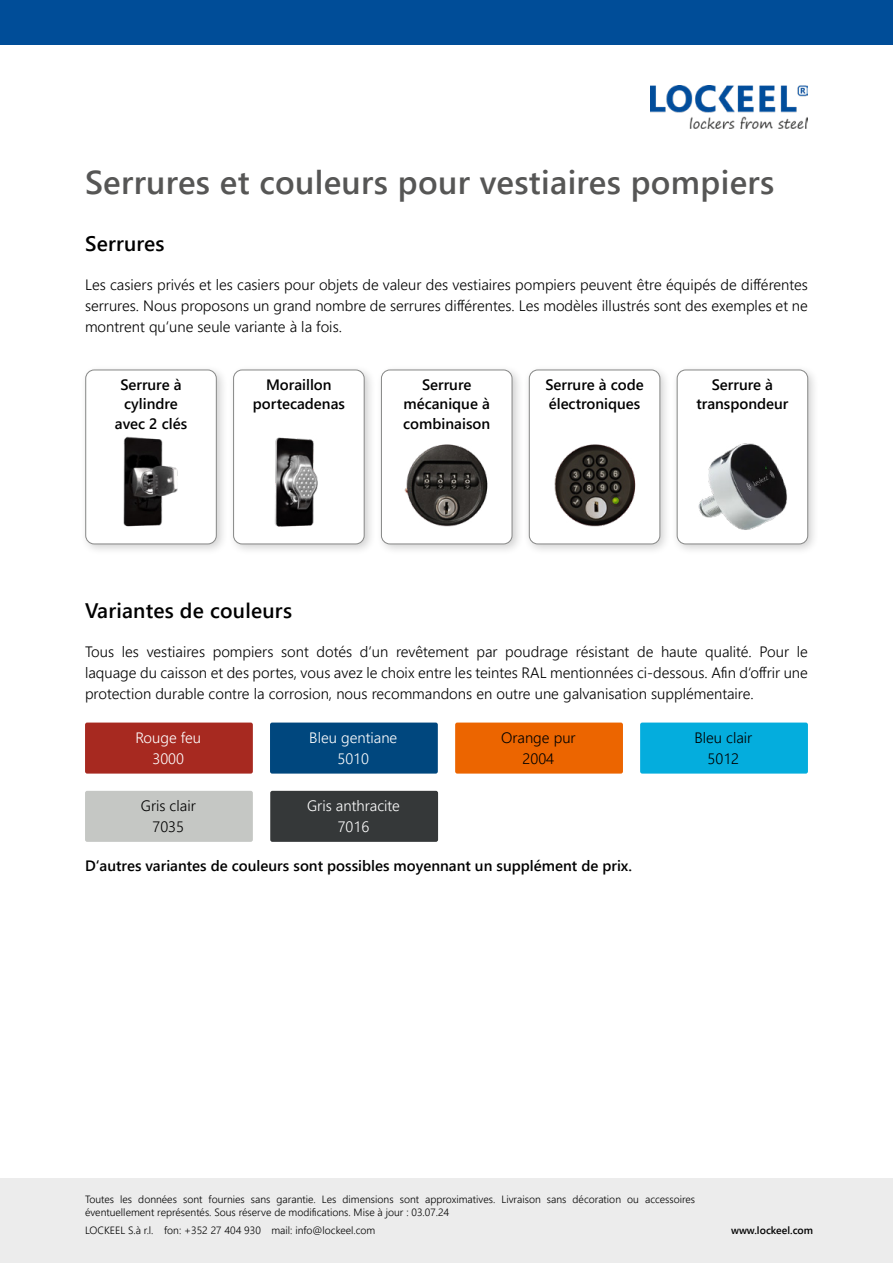
<style>
.page{position:relative;width:893px;height:1263px;background:#fff}
.page>*{position:absolute;margin:0;border:0;box-sizing:border-box;transform-origin:0 0}
.t1{font:600 33px "Segoe UI";letter-spacing:.01em;color:#565655}
.t2{font:600 21px "Segoe UI";letter-spacing:.01em;color:#000}
.t3{font:300 15px/21px "Segoe UI";color:#000;text-align:center}
.t4{font:600 15px/19.5px "Segoe UI";color:#000;text-align:center}
.t5{font:300 15px/21px "Segoe UI";color:#fff;text-align:center}
.t6{font:300 10.5px/13.5px "Segoe UI";color:#000}
.t7{font:600 10.5px "Segoe UI";color:#000}
</style>
<div class="page">
<div style="left:79px;top:364px;width:150px;height:192px;background:#000;opacity:.2"></div>
<div style="left:86px;top:370px;width:130px;height:174px;background:#fff;border-radius:9px"></div>
<div style="left:86px;top:370px;width:130px;height:174px;border:1px solid #868786;border-radius:9px"></div>
<div style="left:227px;top:364px;width:149px;height:192px;background:#000;opacity:.2"></div>
<div style="left:234px;top:370px;width:130px;height:174px;background:#fff;border-radius:9px"></div>
<div style="left:233px;top:370px;width:131px;height:174px;border:1px solid #868786;border-radius:9px"></div>
<div style="left:671px;top:364px;width:149px;height:192px;background:#000;opacity:.2"></div>
<div style="left:677px;top:370px;width:131px;height:174px;background:#fff;border-radius:9px"></div>
<div style="left:677px;top:370px;width:131px;height:174px;border:1px solid #868786;border-radius:9px"></div>
<div style="left:523px;top:364px;width:149px;height:192px;background:#000;opacity:.2"></div>
<div style="left:529px;top:370px;width:131px;height:174px;background:#fff;border-radius:9px"></div>
<div style="left:529px;top:370px;width:131px;height:174px;border:1px solid #868786;border-radius:9px"></div>
<div style="left:375px;top:364px;width:149px;height:192px;background:#000;opacity:.2"></div>
<div style="left:381px;top:370px;width:131px;height:174px;background:#fff;border-radius:9px"></div>
<div style="left:381px;top:370px;width:131px;height:174px;border:1px solid #868786;border-radius:9px"></div>
<img style="left:404px;top:444px;width:84px;height:83px">
<img style="left:274px;top:437px;width:44px;height:90px">
<img style="left:123px;top:436px;width:55px;height:91px">
<img style="left:554px;top:444px;width:82px;height:83px">
<img style="left:698px;top:443px;width:89px;height:87px">
<div style="left:270px;top:722px;width:168px;height:52px;background:#00477e;border-radius:2px"></div>
<div style="left:85px;top:722px;width:168px;height:52px;background:#a72920;border-radius:2px"></div>
<div style="left:85px;top:791px;width:168px;height:51px;background:#c5c7c4;border-radius:2px"></div>
<div style="left:640px;top:722px;width:168px;height:52px;background:#04addd;border-radius:2px"></div>
<div style="left:455px;top:722px;width:168px;height:52px;background:#ec6500;border-radius:2px"></div>
<div style="left:270px;top:791px;width:168px;height:51px;background:#353839;border-radius:2px"></div>
<div style="left:0;top:1178px;width:893px;height:85px;background:#ececec"></div>
<img style="left:650px;top:85px;width:158px;height:44px">
<div style="left:0;top:0;width:893px;height:45px;background:#004d98"></div>
<h1 class="t1" style="left:85px;top:151px;width:691px">Serrures et couleurs pour vestiaires pompiers</h1>
<h2 class="t2" style="left:85px;top:224px;width:81px">Serrures</h2>
<p class="t3" style="left:85px;top:273px;width:724px;text-align:justify">Les casiers privés et les casiers pour objets de valeur des vestiaires pompiers peuvent être équipés de différentes serrures. Nous proposons un grand nombre de serrures différentes. Les modèles illustrés sont des exemples et ne montrent qu‘une seule variante à la fois.</p>
<p class="t4" style="left:545px;top:373px;width:100px;text-align:left">Serrure à code électroniques</p>
<p class="t4" style="left:115px;top:373px;width:74px">Serrure à cylindre avec 2 clés</p>
<p class="t4" style="left:253px;top:373px;width:94px">Moraillon portecadenas</p>
<p class="t4" style="left:696px;top:373px;width:94px">Serrure à transpondeur</p>
<p class="t4" style="left:403px;top:373px;width:88px">Serrure mécanique à combinaison</p>
<h2 class="t2" style="left:85px;top:590px;width:209px">Variantes de couleurs</h2>
<p class="t3" style="left:85px;top:640px;width:724px;text-align:justify">Tous les vestiaires pompiers sont dotés d‘un revêtement par poudrage résistant de haute qualité. Pour le laquage du caisson et des portes, vous avez le choix entre les teintes RAL mentionnées ci-dessous. Afin d‘offrir une protection durable contre la corrosion, nous recommandons en outre une galvanisation supplémentaire.</p>
<p class="t5" style="left:309px;top:726px;width:90px">Bleu gentiane<br>5010</p>
<p class="t5" style="left:135px;top:726px;width:67px">Rouge feu<br>3000</p>
<p class="t3" style="left:141px;top:794px;width:56px">Gris clair<br>7035</p>
<p class="t3" style="left:694px;top:726px;width:59px">Bleu clair<br>5012</p>
<p class="t3" style="left:501px;top:726px;width:76px">Orange pur<br>2004</p>
<p class="t5" style="left:307px;top:794px;width:94px">Gris anthracite<br>7016</p>
<p class="t4" style="left:85px;top:855px;width:549px">D‘autres variantes de couleurs sont possibles moyennant un supplément de prix.</p>
<p class="t6" style="left:85px;top:1191px;width:612px">Toutes les données sont fournies sans garantie. Les dimensions sont approximatives. Livraison sans décoration ou accessoires éventuellement représentés. Sous réserve de modifications. Mise à jour : 03.07.24</p>
<p class="t6" style="left:85px;top:1222px;width:292px">LOCKEEL S.à r.l. fon: +352 27 404 930 mail: info@lockeel.com</p>
<p class="t7" style="left:731px;top:1220px;width:84px">www.lockeel.com</p>
</div>
